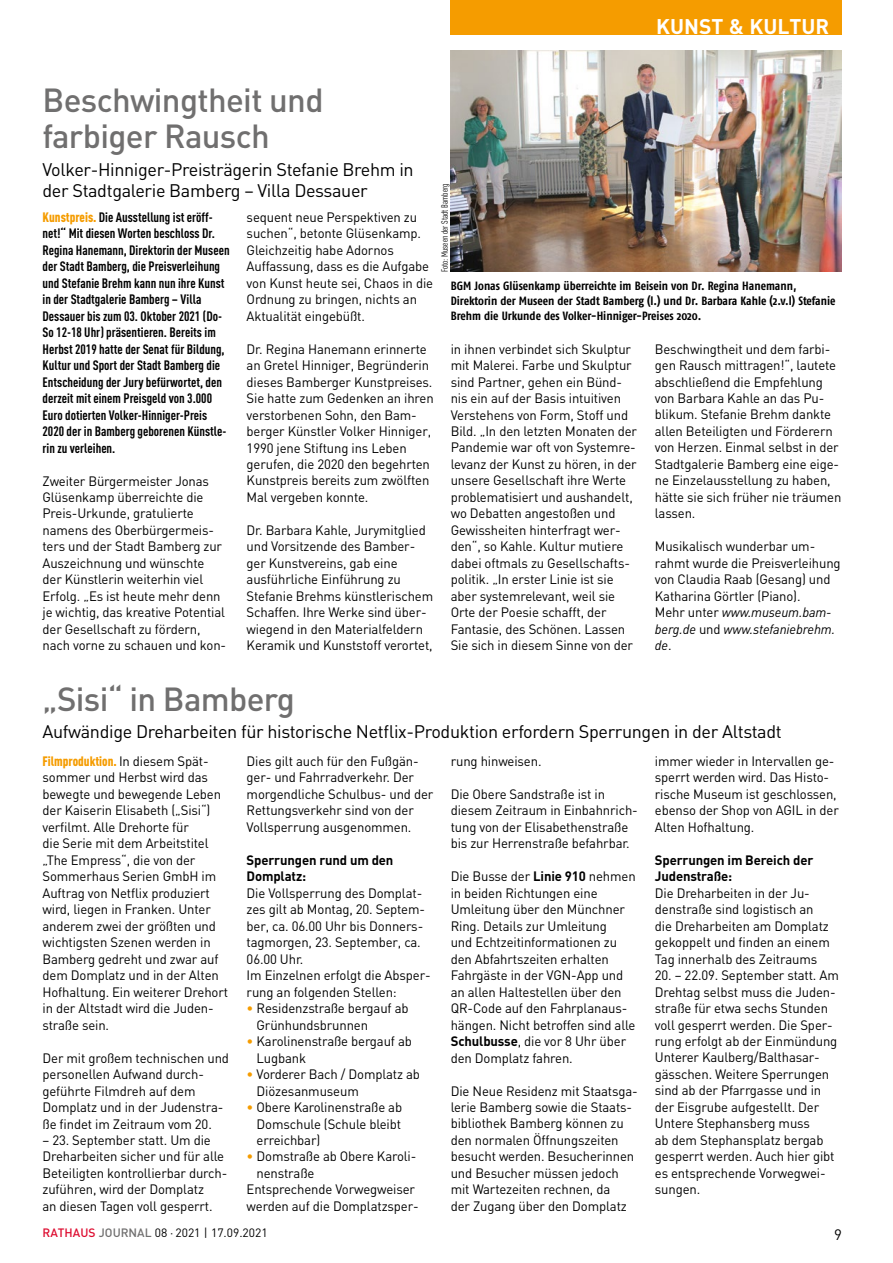
<style>
.page{position:relative;width:893px;height:1263px;background:#fff}
.page>*{position:absolute;margin:0;border:0;box-sizing:border-box;transform-origin:0 0}
.t1{font:500 33px/36px "DIN";letter-spacing:-.02em;color:#706f6f}
.t2{font:700 21px "DIN";color:#fff}
.t3{font:18px/21px "DIN";letter-spacing:-.02em;color:#000}
.t4{font:15px "DIN";color:#000}
.t5{font:13.5px/16.5px "DIN";letter-spacing:-.01em;color:#000}
.t6{font:700 13.5px/16.5px "DIN Cond";color:#000}
.t7{font:700 13.5px/16.5px "DIN";letter-spacing:-.01em;color:#000}
.t8{font:italic 13.5px/16.5px "DIN";letter-spacing:-.01em;color:#000}
.t9{font:700 12px/15px "Fago Co";color:#000}
.t10{font:12px "DIN";color:#000}
.t11{font:9px "DIN Cond";color:#000}
.s1{font-weight:900;color:#f59c00}
.s2{font-style:normal}
.s3{font-family:"DIN Cond";font-weight:900;color:#f59c00}
.s4{color:#f59c00}
.s5{font-weight:700}
.s6{font-weight:500;color:#dd0b2f}
.s7{font-weight:500;color:#706f6f}
</style>
<div class="page">
<div style="left:451px;top:0;width:391px;height:34px;background:#f59c00"></div>
<img style="left:451px;top:51px;width:391px;height:220px">
<h2 class="t2" style="left:656px;top:12px;width:174px">KUNST &amp; KULTUR</h2>
<h3 class="t1" style="left:43px;top:81px;width:283px">Beschwingtheit und farbiger Rausch</h3>
<p class="t3" style="left:43px;top:158px;width:373px">Volker-Hinniger-Preisträgerin Stefanie Brehm in der Stadtgalerie Bamberg – Villa Dessauer</p>
<p class="t6" style="left:43px;top:208px;width:189px"><span class="s1">Kunstpreis.</span> Die Ausstellung ist eröff&shy;net!“ Mit diesen Worten beschloss Dr.<br>Regina Hanemann, Direktorin der Museen der Stadt Bamberg, die Preisverleihung und Stefanie Brehm kann nun ihre Kunst in der Stadtgalerie Bamberg – Villa Dessauer bis zum 03. Oktober 2021 (Do-So 12-18 Uhr) präsentieren. Bereits im Herbst 2019 hatte der Senat für Bildung, Kultur und Sport der Stadt Bamberg die Entscheidung der Jury befürwortet, den derzeit mit einem Preisgeld von 3.000<br>Euro dotierten Volker-Hinniger-Preis 2020 der in Bamberg geborenen Künstle&shy;rin zu verleihen.</p>
<p class="t5" style="left:43px;top:472px;width:185px">Zweiter Bürgermeister Jonas<br>Glüsenkamp überreichte die<br>Preis-Urkunde, gratulierte namens des Oberbürgermeis&shy;ters und der Stadt Bamberg zur<br>Auszeichnung und wünschte der Künstlerin weiterhin viel<br>Erfolg. „Es ist heute mehr denn je wichtig, das kreative Potential der Gesellschaft zu fördern, nach vorne zu schauen und kon-</p>
<p class="t5" style="left:247px;top:208px;width:188px">sequent neue Perspektiven zu suchen“, betonte Glüsenkamp.<br>Gleichzeitig habe Adornos<br>Auffassung, dass es die Aufgabe von Kunst heute sei, Chaos in die<br>Ordnung zu bringen, nichts an<br>Aktualität eingebüßt.</p>
<p class="t5" style="left:247px;top:340px;width:189px">Dr. Regina Hanemann erinnerte an Gretel Hinniger, Begründerin dieses Bamberger Kunstpreises.<br>Sie hatte zum Gedenken an ihren verstorbenen Sohn, den Bam&shy;berger Künstler Volker Hinniger,<br>1990 jene Stiftung ins Leben gerufen, die 2020 den begehrten<br>Kunstpreis bereits zum zwölften<br>Mal vergeben konnte.</p>
<p class="t5" style="left:247px;top:521px;width:188px">Dr. Barbara Kahle, Jurymitglied und Vorsitzende des Bamber&shy;ger Kunstvereins, gab eine ausführliche Einführung zu<br>Stefanie Brehms künstlerischem<br>Schaffen. Ihre Werke sind über&shy;wiegend in den Materialfeldern<br>Keramik und Kunststoff verortet,</p>
<p class="t11" style="left:439px;top:272px;width:90px;rotate:-90deg">Foto: Museen der Stadt Bamberg</p>
<p class="t9" style="left:451px;top:278px;width:386px">BGM Jonas Glüsenkamp überreichte im Beisein von Dr. Regina Hanemann,<br>Direktorin der Museen der Stadt Bamberg (l.) und Dr. Barbara Kahle (2.v.l) Stefanie<br>Brehm die Urkunde des Volker-Hinniger-Preises 2020.</p>
<p class="t5" style="left:451px;top:340px;width:188px">in ihnen verbindet sich Skulptur mit Malerei. Farbe und Skulptur sind Partner, gehen ein Bünd&shy;nis ein auf der Basis intuitiven<br>Verstehens von Form, Stoff und<br>Bild. „In den letzten Monaten der<br>Pandemie war oft von Systemre&shy;levanz der Kunst zu hören, in der unsere Gesellschaft ihre Werte problematisiert und aushandelt, wo Debatten angestoßen und<br>Gewissheiten hinterfragt wer&shy;den“, so Kahle. Kultur mutiere dabei oftmals zu Gesellschafts&shy;politik. „In erster Linie ist sie aber systemrelevant, weil sie<br>Orte der Poesie schafft, der<br>Fantasie, des Schönen. Lassen<br>Sie sich in diesem Sinne von der</p>
<p class="t5" style="left:655px;top:340px;width:188px">Beschwingtheit und dem farbi&shy;gen Rausch mittragen!“, lautete abschließend die Empfehlung von Barbara Kahle an das Pu&shy;blikum. Stefanie Brehm dankte allen Beteiligten und Förderern von Herzen. Einmal selbst in der<br>Stadtgalerie Bamberg eine eige&shy;ne Einzelausstellung zu haben, hätte sie sich früher nie träumen lassen.</p>
<p class="t5" style="left:655px;top:538px;width:187px">Musikalisch wunderbar um&shy;rahmt wurde die Preisverleihung von Claudia Raab (Gesang) und<br>Katharina Görtler (Piano).</p>
<p class="t8" style="left:655px;top:604px;width:182px"><span class="s2">Mehr unter</span> www.museum.bam&shy;berg.de <span class="s2">und</span> www.stefaniebrehm. de<span class="s2">.</span></p>
<h3 class="t1" style="left:43px;top:680px;width:254px">„Sisi“ in Bamberg</h3>
<p class="t3" style="left:43px;top:721px;width:741px">Aufwändige Dreharbeiten für historische Netflix-Produktion erfordern Sperrungen in der Altstadt</p>
<p class="t5" style="left:43px;top:752px;width:187px"><span class="s3">Filmproduktion.</span> In diesem Spät&shy;sommer und Herbst wird das bewegte und bewegende Leben der Kaiserin Elisabeth („Sisi“) verfilmt. Alle Drehorte für<br>die Serie mit dem Arbeitstitel „The Empress“, die von der<br>Sommerhaus Serien GmbH im<br>Auftrag von Netflix produziert wird, liegen in Franken. Unter anderem zwei der größten und wichtigsten Szenen werden in<br>Bamberg gedreht und zwar auf dem Domplatz und in der Alten<br>Hofhaltung. Ein weiterer Drehort in der Altstadt wird die Juden&shy;straße sein.</p>
<p class="t5" style="left:43px;top:1049px;width:188px">Der mit großem technischen und personellen Aufwand durch&shy;geführte Filmdreh auf dem<br>Domplatz und in der Judenstra&shy;ße findet im Zeitraum vom 20.</p>
<p class="t5" style="left:43px;top:1131px;width:186px">– 23. September statt. Um die<br>Dreharbeiten sicher und für alle<br>Beteiligten kontrollierbar durch&shy;zuführen, wird der Domplatz<br>an diesen Tagen voll gesperrt.</p>
<p class="t5" style="left:247px;top:752px;width:188px">Dies gilt auch für den Fußgän&shy;ger- und Fahrradverkehr. Der morgendliche Schulbus- und der<br>Rettungsverkehr sind von der<br>Vollsperrung ausgenommen.</p>
<p class="t7" style="left:247px;top:851px;width:148px">Sperrungen rund um den<br>Domplatz:</p>
<p class="t5" style="left:247px;top:884px;width:180px">Die Vollsperrung des Domplat&shy;zes gilt ab Montag, 20. Septem&shy;ber, ca. 06.00 Uhr bis Donners&shy;tagmorgen, 23. September, ca.<br>06.00 Uhr.</p>
<p class="t5" style="left:247px;top:967px;width:186px">Im Einzelnen erfolgt die Absper&shy;rung an folgenden Stellen:</p>
<p class="t5" style="left:257px;top:1000px;width:154px;text-indent:-10px"><span class="s4">•</span> Residenzstraße bergauf ab<br>Grünhundsbrunnen</p>
<p class="t5" style="left:257px;top:1033px;width:157px;text-indent:-10px"><span class="s4">•</span> Karolinenstraße bergauf ab<br>Lugbank</p>
<p class="t5" style="left:257px;top:1066px;width:165px;text-indent:-10px"><span class="s4">•</span> Vorderer Bach / Domplatz ab<br>Diözesanmuseum</p>
<p class="t5" style="left:257px;top:1099px;width:147px;text-align:justify;text-indent:-10px"><span class="s4">•</span> Obere Karolinenstraße ab Domschule (Schule bleibt erreichbar)</p>
<p class="t5" style="left:257px;top:1148px;width:161px;text-indent:-10px"><span class="s4">•</span> Domstraße ab Obere Karoli&shy;nenstraße</p>
<p class="t5" style="left:247px;top:1181px;width:174px">Entsprechende Vorwegweiser werden auf die Domplatzsper-</p>
<p class="t5" style="left:451px;top:752px;width:92px">rung hinweisen.</p>
<p class="t5" style="left:451px;top:785px;width:189px">Die Obere Sandstraße ist in diesem Zeitraum in Einbahnrich&shy;tung von der Elisabethenstraße bis zur Herrenstraße befahrbar.</p>
<p class="t5" style="left:451px;top:868px;width:186px">Die Busse der <span class="s5">Linie 910</span> nehmen in beiden Richtungen eine<br>Umleitung über den Münchner<br>Ring. Details zur Umleitung<br>und Echtzeitinformationen zu den Abfahrtszeiten erhalten<br>Fahrgäste in der VGN-App und an allen Haltestellen über den<br>QR-Code auf den Fahrplanaus&shy;hängen. Nicht betroffen sind alle<br><span class="s5">Schulbusse</span>, die vor 8 Uhr über den Domplatz fahren.</p>
<p class="t5" style="left:451px;top:1082px;width:189px">Die Neue Residenz mit Staatsga&shy;lerie Bamberg sowie die Staats&shy;bibliothek Bamberg können zu den normalen Öffnungszeiten besucht werden. Besucherinnen und Besucher müssen jedoch mit Wartezeiten rechnen, da<br>der Zugang über den Domplatz</p>
<p class="t5" style="left:655px;top:752px;width:186px">immer wieder in Intervallen ge&shy;sperrt werden wird. Das Histo&shy;rische Museum ist geschlossen, ebenso der Shop von AGIL in der<br>Alten Hofhaltung.</p>
<p class="t7" style="left:655px;top:851px;width:160px">Sperrungen im Bereich der<br>Judenstraße:</p>
<p class="t5" style="left:655px;top:884px;width:177px">Die Dreharbeiten in der Ju&shy;denstraße sind logistisch an die Dreharbeiten am Domplatz gekoppelt und finden an einem<br>Tag innerhalb des Zeitraums</p>
<p class="t5" style="left:655px;top:967px;width:185px">20. – 22.09. September statt. Am<br>Drehtag selbst muss die Juden&shy;straße für etwa sechs Stunden voll gesperrt werden. Die Sper&shy;rung erfolgt ab der Einmündung<br>Unterer Kaulberg/Balthasar&shy;gässchen. Weitere Sperrungen sind ab der Pfarrgasse und in der Eisgrube aufgestellt. Der<br>Untere Stephansberg muss<br>ab dem Stephansplatz bergab gesperrt werden. Auch hier gibt es entsprechende Vorwegwei&shy;sungen.</p>
<p class="t10" style="left:43px;top:1225px;width:227px"><span class="s6">RATHAUS</span> <span class="s7">JOURNAL</span> 08 · 2021 | 17.09.2021</p>
<p class="t4" style="left:834px;top:1225px;width:9px">9</p>
</div>
